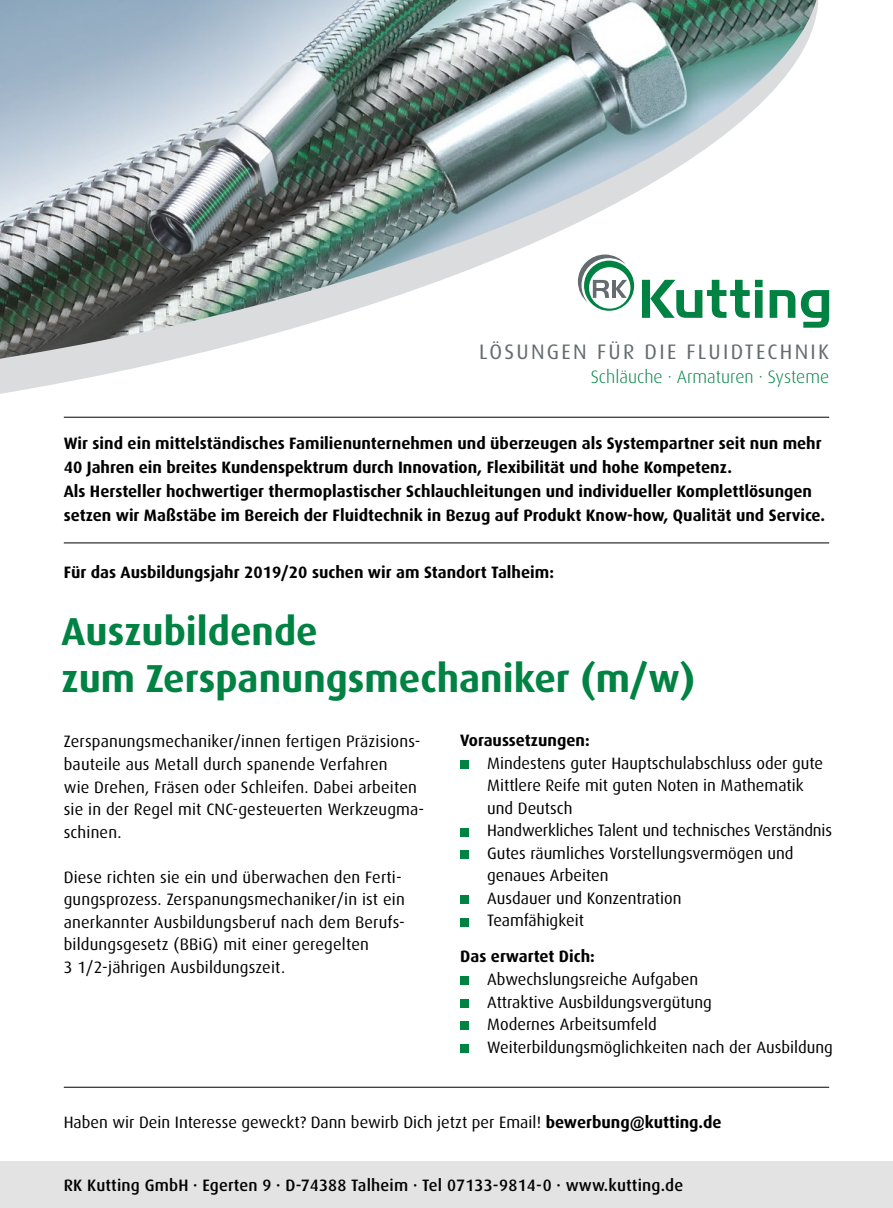
<style>
.page{position:relative;width:893px;height:1208px;background:#fff}
.page>*{position:absolute;margin:0;border:0;box-sizing:border-box;transform-origin:0 0}
.t1{font:700 39px/46.5px "Dax Pro";color:#008243}
.t2{font:21px "Dax Pro";letter-spacing:.11em;color:#646c6f}
.t3{font:300 18px "Dax Pro";color:#008243}
.t4{font:16.5px/22.5px "Dax Pro";color:#000}
.t5{font:700 16.5px/24px "Dax Pro";color:#000}
.t6{font:500 16.5px "Dax Pro";letter-spacing:.01em;color:#000}
.s1{font-weight:700}
</style>
<div class="page">
<div style="left:0;top:1161px;width:893px;height:47px;background:#e3e3e3"></div>
<hr style="left:64px;top:542px;width:765px;height:1px;background:#000">
<hr style="left:64px;top:1086px;width:765px;height:1px;background:#000">
<svg style="left:0;top:0;width:830px;height:418px"></svg>
<img style="left:0;top:0;width:816px;height:359px">
<svg style="left:642px;top:280px;width:121px;height:38px"></svg>
<svg style="left:770px;top:290px;width:25px;height:28px"></svg>
<svg style="left:801px;top:290px;width:28px;height:38px"></svg>
<svg style="left:578px;top:254px;width:56px;height:57px"></svg>
<hr style="left:64px;top:417px;width:765px;height:1px;background:#000">
<div style="left:460px;top:760px;width:9px;height:9px;background:#008243"></div>
<div style="left:460px;top:828px;width:9px;height:8px;background:#008243"></div>
<div style="left:460px;top:850px;width:9px;height:9px;background:#008243"></div>
<div style="left:460px;top:895px;width:9px;height:9px;background:#008243"></div>
<div style="left:460px;top:918px;width:9px;height:8px;background:#008243"></div>
<div style="left:460px;top:976px;width:9px;height:9px;background:#008243"></div>
<div style="left:460px;top:999px;width:9px;height:8px;background:#008243"></div>
<div style="left:460px;top:1021px;width:9px;height:9px;background:#008243"></div>
<div style="left:460px;top:1044px;width:9px;height:8px;background:#008243"></div>
<p class="t2" style="left:479px;top:338px;width:351px">LÖSUNGEN FÜR DIE FLUIDTECHNIK</p>
<p class="t3" style="left:591px;top:365px;width:240px">Schläuche · Armaturen · Systeme</p>
<p class="t5" style="left:64px;top:430px;width:763px">Wir sind ein mittelständisches Familienunternehmen und überzeugen als Systempartner seit nun mehr 40 Jahren ein breites Kundenspektrum durch Innovation, Flexibilität und hohe Kompetenz.<br>Als Hersteller hochwertiger thermoplastischer Schlauchleitungen und individueller Komplettlösungen setzen wir Maßstäbe im Bereich der Fluidtechnik in Bezug auf Produkt Know-how, Qualität und Service.</p>
<p class="t5" style="left:64px;top:560px;width:492px">Für das Ausbildungsjahr 2019/20 suchen wir am Standort Talheim:</p>
<h1 class="t1" style="left:62px;top:607px;width:635px">Auszubildende<br>zum Zerspanungsmechaniker (m/w)</h1>
<p class="t4" style="left:64px;top:730px;width:362px">Zerspanungsmechaniker/innen fertigen Präzisions&shy;bauteile aus Metall durch spanende Verfahren<br>wie Drehen, Fräsen oder Schleifen. Dabei arbeiten sie in der Regel mit CNC-gesteuerten Werkzeugma&shy;schinen.</p>
<p class="t4" style="left:64px;top:865px;width:343px">Diese richten sie ein und überwachen den Ferti&shy;gungsprozess. Zerspanungsmechaniker/in ist ein anerkannter Ausbildungsberuf nach dem Berufs&shy;bildungsgesetz (BBiG) mit einer geregelten<br>3 1/2-jährigen Ausbildungszeit.</p>
<p class="t5" style="left:460px;top:728px;width:131px">Voraussetzungen:</p>
<p class="t4" style="left:487px;top:751px;width:346px">Mindestens guter Hauptschulabschluss oder gute Mittlere Reife mit guten Noten in Mathematik und Deutsch<br>Handwerkliches Talent und technisches Verständnis Gutes räumliches Vorstellungsvermögen und genaues Arbeiten<br>Ausdauer und Konzentration<br>Teamfähigkeit</p>
<p class="t5" style="left:460px;top:944px;width:136px">Das erwartet Dich:</p>
<p class="t4" style="left:487px;top:967px;width:347px">Abwechslungsreiche Aufgaben<br>Attraktive Ausbildungsvergütung<br>Modernes Arbeitsumfeld Weiterbildungsmöglichkeiten nach der Ausbildung</p>
<p class="t4" style="left:64px;top:1110px;width:659px">Haben wir Dein Interesse geweckt? Dann bewirb Dich jetzt per Email! <span class="s1">bewerbung@kutting.de</span></p>
<p class="t6" style="left:64px;top:1174px;width:621px">RK Kutting GmbH · Egerten 9 · D-74388 Talheim · Tel 07133-9814-0 · www.kutting.de</p>
</div>
